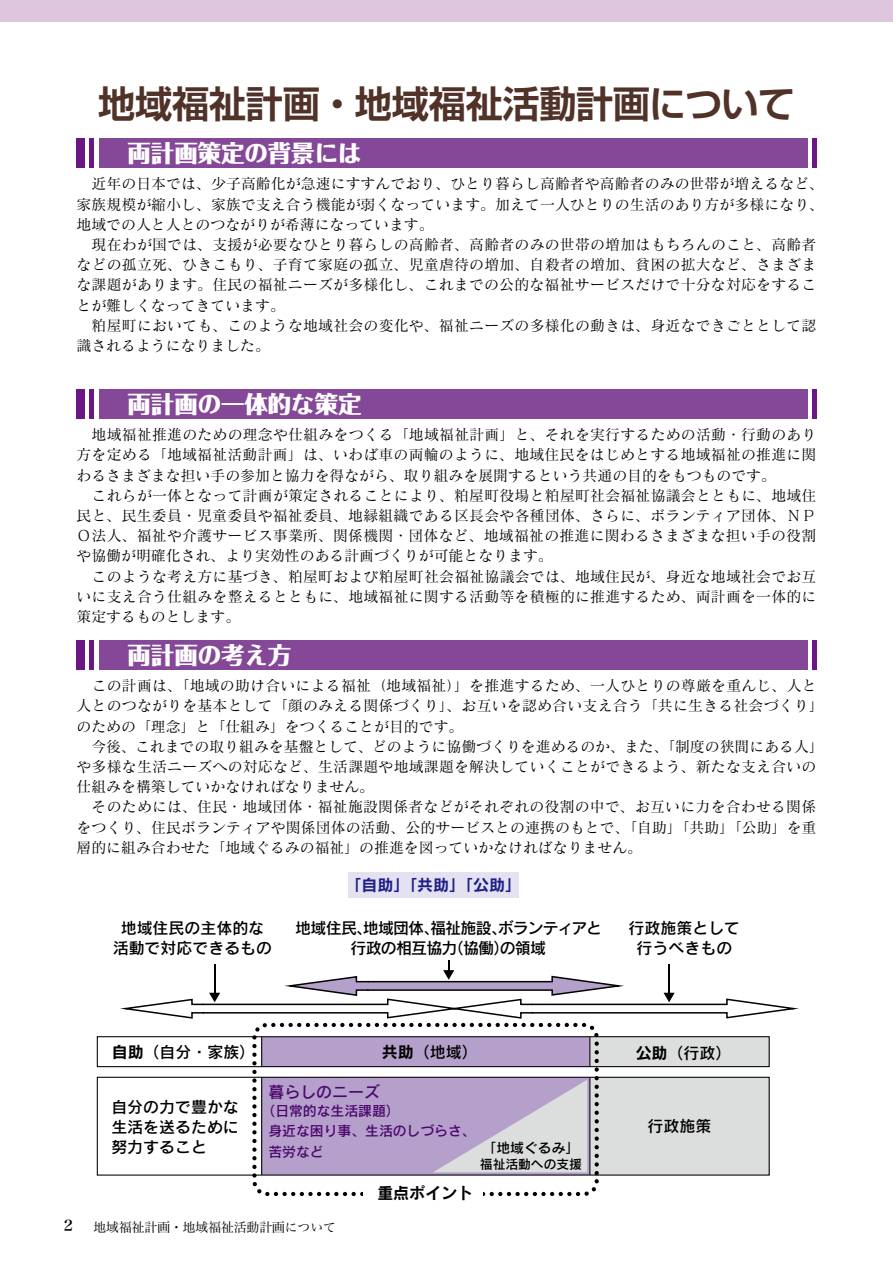
<style>
.page{position:relative;width:893px;height:1263px;background:#fff}
.page>*{position:absolute;margin:0;border:0;box-sizing:border-box;transform-origin:0 0}
.t1{font:700 37.2px "Shin Go Pro De";letter-spacing:-.01em;color:#513228}
.t2{font:800 23.4px "Folk Pro";color:#fff}
.t3{font:15.9px/20.2px "Rodin CID DB";color:#000;text-align:center}
.t4{font:15.9px/20.2px "Rodin CID DB";letter-spacing:-.045em;color:#000;text-align:center}
.t5{font:15.9px "Rodin CID B";color:#1d2088}
.t6{font:15.9px "Rodin CID DB";color:#4c076c}
.t7{font:15.9px "Rodin CID B";color:#000}
.t8{font:14.85px/20.2px "Matisse CID M";letter-spacing:.015em;color:#000}
.t9{font:14.85px "Hira Min Pro W6";color:#000}
.t10{font:13.8px/20.2px "Rodin CID DB";color:#4c076c}
.t11{font:13.8px "Rodin CID DB";color:#000}
.t12{font:12.75px "Hira Min Pro W3";color:#000}
.t13{font:12.75px "Rodin CID DB";color:#000}
.s1{font-family:"Rodin CID B"}
</style>
<div class="page">
<div style="left:0;top:0;width:893px;height:21px;background:#dfc6df"></div>
<div style="left:77px;top:138px;width:8px;height:30px;background:#6b1685"></div>
<div style="left:89px;top:138px;width:5px;height:30px;background:#6b1685"></div>
<div style="left:100px;top:138px;width:708px;height:30px;background:#854798"></div>
<hr style="left:812px;top:138px;width:4px;height:30px;background:#6b1685">
<div style="left:77px;top:389px;width:8px;height:30px;background:#6b1685"></div>
<div style="left:89px;top:389px;width:5px;height:30px;background:#6b1685"></div>
<div style="left:100px;top:389px;width:708px;height:30px;background:#854798"></div>
<hr style="left:812px;top:389px;width:4px;height:30px;background:#6b1685">
<div style="left:77px;top:640px;width:8px;height:30px;background:#6b1685"></div>
<div style="left:89px;top:640px;width:5px;height:30px;background:#6b1685"></div>
<div style="left:100px;top:640px;width:708px;height:30px;background:#854798"></div>
<hr style="left:812px;top:640px;width:4px;height:30px;background:#6b1685">
<div style="left:348px;top:873px;width:170px;height:25px;background:#e4e1f0"></div>
<div style="left:262px;top:1037px;width:328px;height:30px;background:#b59fcb"></div>
<div style="left:262px;top:1077px;width:328px;height:98px;background:#b59fcb"></div>
<div style="left:590px;top:1037px;width:179px;height:30px;background:#dcdddd"></div>
<div style="left:590px;top:1077px;width:179px;height:98px;background:#dcdddd"></div>
<div style="left:97px;top:1077px;width:673px;height:98px;border:1px solid #000"></div>
<div style="left:97px;top:1036px;width:673px;height:31px;border:1px solid #000"></div>
<hr style="left:261px;top:1077px;width:1px;height:98px;background:#000">
<hr style="left:261px;top:1036px;width:1px;height:31px;background:#000">
<hr style="left:589px;top:1077px;width:1px;height:98px;background:#000">
<hr style="left:589px;top:1037px;width:1px;height:30px;background:#000">
<svg style="left:434px;top:1080px;width:153px;height:92px"></svg>
<div style="left:252px;top:1023px;width:347px;height:173px;border:4px dashed #000;border-radius:13px"></div>
<div style="left:363px;top:1185px;width:119px;height:17px;background:#fff"></div>
<svg style="left:120px;top:961px;width:675px;height:58px"></svg>
<h1 class="t1" style="left:98px;top:73px;width:698px">地域福祉計画・地域福祉活動計画について</h1>
<h2 class="t2" style="left:128px;top:133px;width:235px">両計画策定の背景には</h2>
<p class="t8" style="left:77px;top:174px;width:749px">　近年の日本では、少子高齢化が急速にすすんでおり、ひとり暮らし高齢者や高齢者のみの世帯が増えるなど、家族規模が縮小し、家族で支え合う機能が弱くなっています。加えて一人ひとりの生活のあり方が多様になり、地域での人と人とのつながりが希薄になっています。<br>　現在わが国では、支援が必要なひとり暮らしの高齢者、高齢者のみの世帯の増加はもちろんのこと、高齢者などの孤立死、ひきこもり、子育て家庭の孤立、児童虐待の増加、自殺者の増加、貧困の拡大など、さまざまな課題があります。住民の福祉ニーズが多様化し、これまでの公的な福祉サービスだけで十分な対応をすることが難しくなってきています。<br>　粕屋町においても、このような地域社会の変化や、福祉ニーズの多様化の動きは、身近なできごととして認識されるようになりました。</p>
<h2 class="t2" style="left:128px;top:384px;width:235px">両計画の一体的な策定</h2>
<p class="t8" style="left:77px;top:424px;width:741px">　地域福祉推進のための理念や仕組みをつくる「地域福祉計画」と、それを実行するための活動・行動のあり方を定める「地域福祉活動計画」は、いわば車の両輪のように、地域住民をはじめとする地域福祉の推進に関わるさまざまな担い手の参加と協力を得ながら、取り組みを展開するという共通の目的をもつものです。<br>　これらが一体となって計画が策定されることにより、粕屋町役場と粕屋町社会福祉協議会とともに、地域住民と、民生委員・児童委員や福祉委員、地縁組織である区長会や各種団体、さらに、ボランティア団体、ＮＰＯ法人、福祉や介護サービス事業所、関係機関・団体など、地域福祉の推進に関わるさまざまな担い手の役割や協働が明確化され、より実効性のある計画づくりが可能となります。<br>　このような考え方に基づき、粕屋町および粕屋町社会福祉協議会では、地域住民が、身近な地域社会でお互いに支え合う仕組みを整えるとともに、地域福祉に関する活動等を積極的に推進するため、両計画を一体的に策定するものとします。</p>
<h2 class="t2" style="left:128px;top:635px;width:165px">両計画の考え方</h2>
<p class="t8" style="left:77px;top:675px;width:749px">　この計画は、「地域の助け合いによる福祉（地域福祉）」を推進するため、一人ひとりの尊厳を重んじ、人と人とのつながりを基本として「顔のみえる関係づくり」、お互いを認め合い支え合う「共に生きる社会づくり」のための「理念」と「仕組み」をつくることが目的です。<br>　今後、これまでの取り組みを基盤として、どのように協働づくりを進めるのか、また、「制度の狭間にある人」や多様な生活ニーズへの対応など、生活課題や地域課題を解決していくことができるよう、新たな支え合いの仕組みを構築していかなければなりません。<br>　そのためには、住民・地域団体・福祉施設関係者などがそれぞれの役割の中で、お互いに力を合わせる関係をつくり、住民ボランティアや関係団体の活動、公的サービスとの連携のもとで、「自助」「共助」「公助」を重層的に組み合わせた「地域ぐるみの福祉」の推進を図っていかなければなりません。</p>
<p class="t5" style="left:346px;top:875px;width:177px">「自助」「共助」「公助」</p>
<p class="t3" style="left:113px;top:917px;width:161px">地域住民の主体的な活動で対応できるもの</p>
<p class="t4" style="left:295px;top:917px;width:308px">地域住民、地域団体、福祉施設、ボランティアと行政の相互協力（協働）の領域</p>
<p class="t3" style="left:629px;top:917px;width:113px">行政施策として行うべきもの</p>
<p class="t3" style="left:112px;top:1041px;width:145px"><span class="s1">自助</span>（自分・家族）</p>
<p class="t3" style="left:382px;top:1041px;width:97px"><span class="s1">共助</span>（地域）</p>
<p class="t3" style="left:111px;top:1096px;width:129px;text-align:justify">自分の力で豊かな生活を送るために努力すること</p>
<p class="t6" style="left:268px;top:1081px;width:113px">暮らしのニーズ</p>
<p class="t10" style="left:268px;top:1100px;width:209px;text-indent:-7px">（日常的な生活課題）<br>身近な困り事、生活のしづらさ、苦労など</p>
<p class="t7" style="left:377px;top:1182px;width:97px">重点ポイント</p>
<p class="t9" style="left:64px;top:1213px;width:11px">2</p>
<p class="t12" style="left:94px;top:1216px;width:244px">地域福祉計画・地域福祉活動計画について</p>
<p class="t11" style="left:483px;top:1138px;width:98px">「地域ぐるみ」</p>
<p class="t13" style="left:480px;top:1155px;width:104px">福祉活動への支援</p>
<p class="t3" style="left:636px;top:1042px;width:97px"><span class="s1">公助</span>（行政）</p>
<p class="t3" style="left:648px;top:1115px;width:65px">行政施策</p>
</div>
